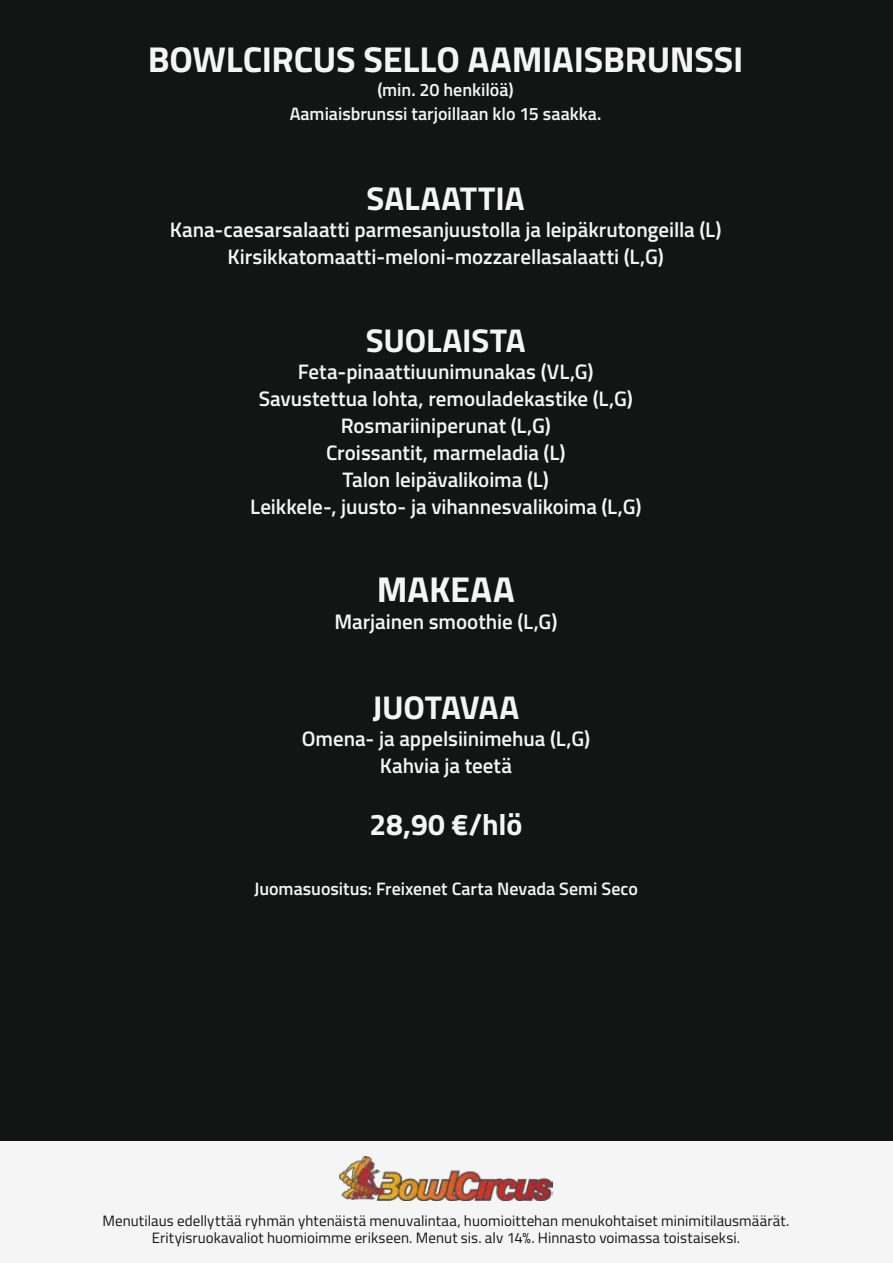
<style>
.page{position:relative;width:893px;height:1263px;background:#131414}
.page>*{position:absolute;margin:0;border:0;box-sizing:border-box;transform-origin:0 0}
.t1{font:700 36px "Cairo";letter-spacing:-.005em;color:#f5f5f5}
.t2{font:700 33px "Cairo";letter-spacing:-.005em;color:#f5f5f5}
.t3{font:700 30px "Cairo";letter-spacing:-.01em;color:#f5f5f5}
.t4{font:600 21px/27px "Cairo";letter-spacing:-.005em;color:#f5f5f5;text-align:center}
.t5{font:600 18px/24px "Cairo";letter-spacing:-.005em;color:#f5f5f5;text-align:center}
.t6{font:15px/16.5px "Cairo";letter-spacing:.005em;color:#131414;text-align:center}
</style>
<div class="page">
<div style="left:0;top:1141px;width:19px;height:122px;background:#f5f5f5"></div>
<div style="left:1px;top:1141px;width:892px;height:122px;background:#f5f5f5"></div>
<img style="left:340px;top:1156px;width:212px;height:44px">
<h1 class="t1" style="left:148px;top:30px;width:597px">BOWLCIRCUS SELLO AAMIAISBRUNSSI</h1>
<p class="t5" style="left:290px;top:78px;width:313px">(min. 20 henkilöä)<br>Aamiaisbrunssi tarjoillaan klo 15 saakka.</p>
<h2 class="t2" style="left:367px;top:172px;width:159px">SALAATTIA</h2>
<p class="t4" style="left:170px;top:216px;width:553px">Kana-caesarsalaatti parmesanjuustolla ja leipäkrutongeilla (L)<br>Kirsikkatomaatti-meloni-mozzarellasalaatti (L,G)</p>
<h2 class="t2" style="left:366px;top:314px;width:161px">SUOLAISTA</h2>
<p class="t4" style="left:250px;top:358px;width:393px">Feta-pinaattiuunimunakas (VL,G)<br>Savustettua lohta, remouladekastike (L,G)<br>Rosmariiniperunat (L,G)<br>Croissantit, marmeladia (L)<br>Talon leipävalikoima (L)<br>Leikkele-, juusto- ja vihannesvalikoima (L,G)</p>
<h1 class="t1" style="left:377px;top:560px;width:139px">MAKEAA</h1>
<p class="t4" style="left:334px;top:609px;width:225px">Marjainen smoothie (L,G)</p>
<h2 class="t2" style="left:372px;top:681px;width:148px">JUOTAVAA</h2>
<p class="t4" style="left:302px;top:726px;width:290px">Omena- ja appelsiinimehua (L,G)<br>Kahvia ja teetä</p>
<h3 class="t3" style="left:370px;top:800px;width:154px">28,90 €/hlö</h3>
<p class="t5" style="left:254px;top:876px;width:385px">Juomasuositus: Freixenet Carta Nevada Semi Seco</p>
<p class="t6" style="left:102px;top:1213px;width:688px">Menutilaus edellyttää ryhmän yhtenäistä menuvalintaa, huomioittehan menukohtaiset minimitilausmäärät.<br>Erityisruokavaliot huomioimme erikseen. Menut sis. alv 14%. Hinnasto voimassa toistaiseksi.</p>
</div>
